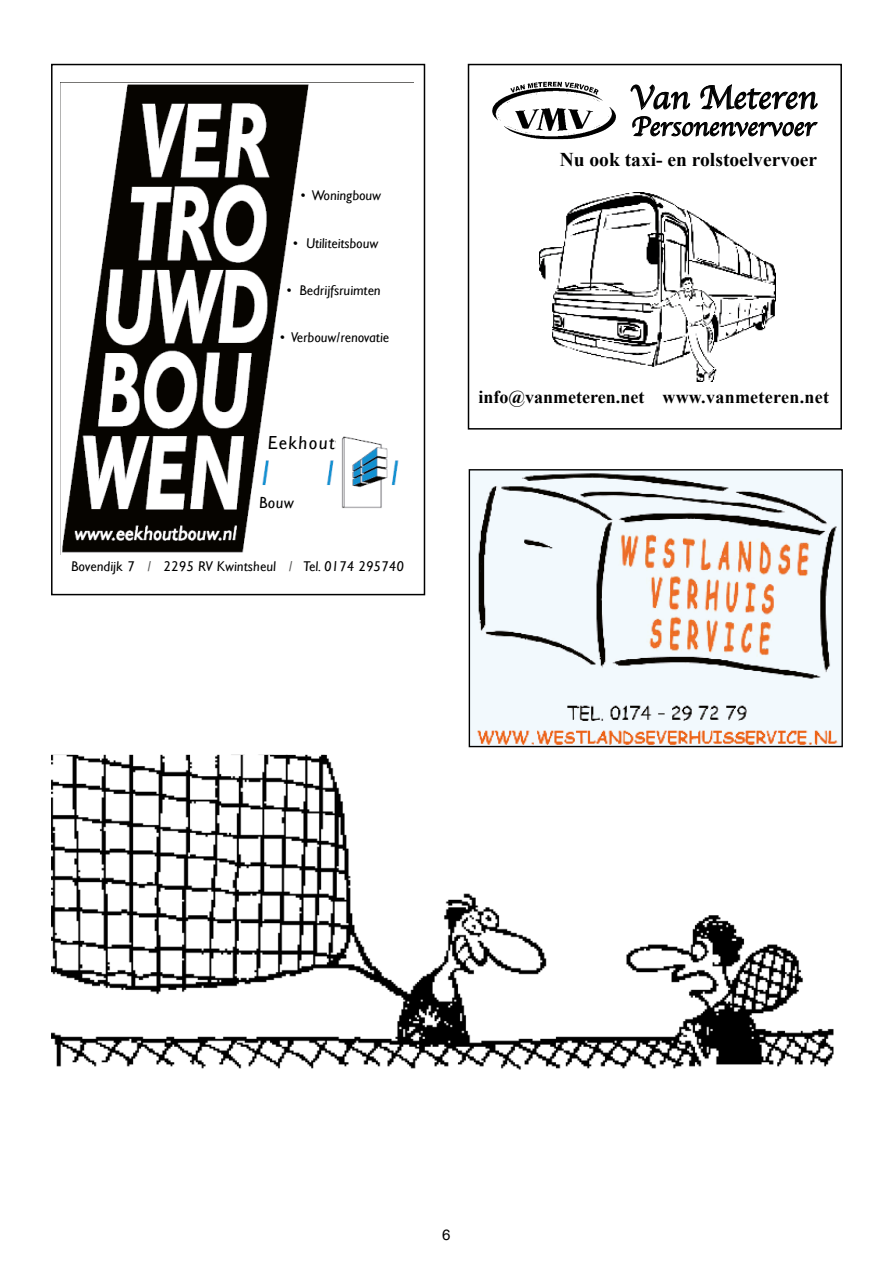
<style>
.page{position:relative;width:893px;height:1263px;background:#fff}
.page>*{position:absolute;margin:0;border:0;box-sizing:border-box;transform-origin:0 0}
.t1{font:700 37.8px "Comic Sans MS";color:#1d181a;scale:.5 1}
.t2{font:34.5px "Apple Chancery";color:#000}
.t3{font:27.75px "Apple Chancery";color:#000}
.t4{font:700 19.5px "Times New Roman";color:#000}
.t5{font:italic 18.9px "Gill Sans";color:#000}
.t6{font:700 18px "Times New Roman";color:#000}
.t7{font:italic 16.2px "Gill Sans";color:#000}
.t8{font:15px "Helvetica World";color:#000}
.t9{font:italic 14.1px "Gill Sans";letter-spacing:.005em;color:#000}
.s1{color:#575756}
</style>
<div class="page">
<img style="left:51px;top:755px;width:782px;height:314px">
<img style="left:63px;top:86px;width:336px;height:467px">
<svg style="left:275px;top:178px;width:121px;height:173px"></svg>
<svg style="left:261px;top:428px;width:74px;height:23px"></svg>
<svg style="left:252px;top:491px;width:47px;height:20px"></svg>
<div style="left:60px;top:83px;width:354px;height:474px;border:2px solid #fff"></div>
<div style="left:51px;top:64px;width:374px;height:531px;border:2px solid #000"></div>
<img style="left:471px;top:471px;width:370px;height:274px">
<div style="left:469px;top:469px;width:374px;height:278px;border:1px solid #000"></div>
<svg style="left:630px;top:84px;width:188px;height:53px"></svg>
<img style="left:492px;top:81px;width:124px;height:58px">
<img style="left:540px;top:192px;width:235px;height:190px">
<div style="left:468px;top:64px;width:374px;height:366px;border:2px solid #000"></div>
<p class="t9" style="left:301px;top:187px;width:82px">• Woningbouw</p>
<p class="t9" style="left:293px;top:235px;width:87px">• Utiliteitsbouw</p>
<p class="t9" style="left:287px;top:282px;width:97px">• Bedrijfsruimten</p>
<p class="t9" style="left:280px;top:329px;width:112px">• Verbouw/renovatie</p>
<h3 class="t5" style="left:268px;top:432px;width:70px">Eekhout</h3>
<p class="t7" style="left:259px;top:493px;width:36px">Bouw</p>
<p class="t9" style="left:71px;top:558px;width:335px">Bovendijk 7 <span class="s1">/</span> 2295 RV Kwintsheul <span class="s1">/</span> Tel. 0174 295740</p>
<h2 class="t2" style="left:630px;top:70px;width:189px">Van Meteren</h2>
<h3 class="t3" style="left:631px;top:104px;width:186px">Personenvervoer</h3>
<h3 class="t4" style="left:560px;top:146px;width:259px">Nu ook taxi- en rolstoelvervoer</h3>
<h1 class="t1" style="left:621px;top:140px;width:377px;rotate:4deg">WESTLANDSE</h1>
<p class="t6" style="left:478px;top:384px;width:352px">info@vanmeteren.net www.vanmeteren.net</p>
<p class="t8" style="left:442px;top:1226px;width:10px">6</p>
</div>
